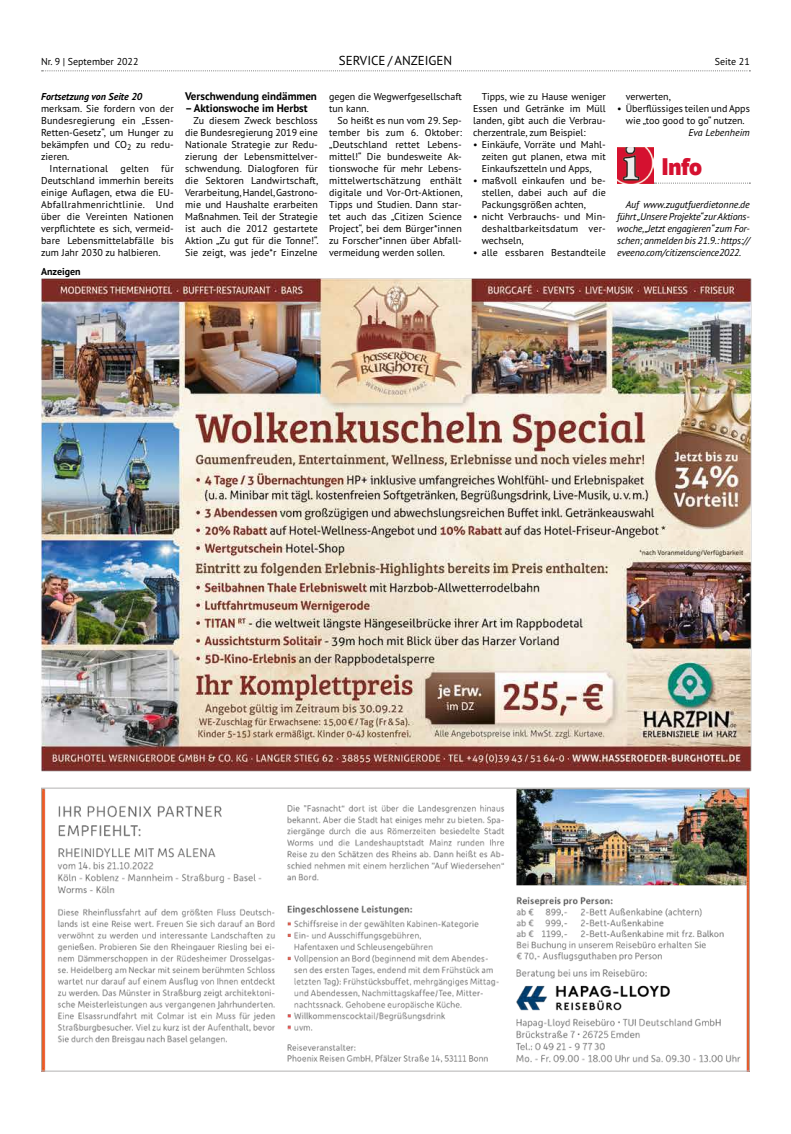
<style>
.page{position:relative;width:791px;height:1134px;background:#fff}
.page>*{position:absolute;margin:0;border:0;box-sizing:border-box;transform-origin:0 0}
.t1{font:900 24px "PT Sans Pro";color:#d51130}
.t2{font:13px "PT Sans Pro";color:#000}
.t3{font:700 11px "PT Sans Pro";color:#000}
.t4{font:10px/12px "PT Sans Pro";color:#000;text-align:justify}
.t5{font:italic 10px/12px "PT Sans Pro";letter-spacing:-.015em;color:#000;text-align:justify}
.t6{font:italic 700 10px "PT Sans Pro";color:#000}
.t7{font:700 10px "PT Sans Pro";color:#000}
</style>
<div class="page">
<img style="left:43px;top:790px;width:704px;height:279px">
<img style="left:41px;top:278px;width:711px;height:494px">
<img style="left:617px;top:148px;width:36px;height:36px">
<svg style="left:654px;top:183px;width:96px;height:1px"></svg>
<svg style="left:42px;top:70px;width:708px;height:1px"></svg>
<p class="t4" style="left:41px;top:55px;width:99px">Nr. 9 | September 2022</p>
<h2 class="t2" style="left:339px;top:52px;width:115px">SERVICE / ANZEIGEN</h2>
<p class="t4" style="left:715px;top:55px;width:36px">Seite 21</p>
<p class="t6" style="left:41px;top:90px;width:103px">Fortsetzung von Seite 20</p>
<p class="t4" style="left:41px;top:102px;width:134px">merksam. Sie fordern von der Bundesregierung ein „Essen-Retten-Gesetz“, um Hunger zu bekämpfen und CO<sub>2</sub> zu redu&shy;zieren.</p>
<p class="t4" style="left:41px;top:162px;width:134px;text-indent:9px">International gelten für Deutschland immerhin bereits einige Auflagen, etwa die EU-Abfallrahmenrichtlinie. Und über die Vereinten Nationen verpflichtete es sich, vermeid&shy;bare Lebensmittelabfälle bis zum Jahr 2030 zu halbieren.</p>
<p class="t7" style="left:41px;top:265px;width:41px">Anzeigen</p>
<p class="t3" style="left:185px;top:88px;width:133px">Verschwendung eindämmen</p>
<p class="t3" style="left:185px;top:100px;width:124px">– Aktionswoche im Herbst</p>
<p class="t4" style="left:185px;top:114px;width:135px;text-indent:8px">Zu diesem Zweck beschloss die Bundesregierung 2019 eine Nationale Strategie zur Redu&shy;zierung der Lebensmittelver&shy;schwendung. Dialogforen für die Sektoren Landwirtschaft, Verarbeitung, Handel, Gastrono&shy;mie und Haushalte erarbeiten Maßnahmen. Teil der Strategie ist auch die 2012 gestartete Aktion „Zu gut für die Tonne!“.<br>Sie zeigt, was jede*r Einzelne</p>
<p class="t4" style="left:329px;top:90px;width:134px">gegen die Wegwerfgesellschaft tun kann.</p>
<p class="t4" style="left:329px;top:114px;width:135px;text-indent:8px">So heißt es nun vom 29. Sep&shy;tember bis zum 6. Oktober: „Deutschland rettet Lebens&shy;mittel!“ Die bundesweite Ak&shy;tionswoche für mehr Lebens&shy;mittelwertschätzung enthält digitale und Vor-Ort-Aktionen, Tipps und Studien. Dann star&shy;tet auch das „Citizen Science Project“, bei dem Bürger*innen zu Forscher*innen über Abfall&shy;vermeidung werden sollen.</p>
<p class="t4" style="left:473px;top:90px;width:134px;text-indent:8px">Tipps, wie zu Hause weniger Essen und Getränke im Müll landen, gibt auch die Verbrau&shy;cherzentrale, zum Beispiel:</p>
<p class="t4" style="left:482px;top:138px;width:126px;text-indent:-8px">• Einkäufe, Vorräte und Mahl&shy;zeiten gut planen, etwa mit Einkaufszetteln und Apps,</p>
<p class="t4" style="left:482px;top:174px;width:126px;text-indent:-8px">• maßvoll einkaufen und be&shy;stellen, dabei auch auf die Packungsgrößen achten,</p>
<p class="t4" style="left:482px;top:210px;width:126px;text-indent:-8px">• nicht Verbrauchs- und Min&shy;deshaltbarkeitsdatum ver&shy;wechseln,</p>
<p class="t4" style="left:473px;top:246px;width:134px">• alle essbaren Bestandteile</p>
<p class="t4" style="left:626px;top:90px;width:47px">verwerten,</p>
<p class="t4" style="left:617px;top:102px;width:134px;text-align:center">• Überflüssiges teilen und Apps wie „too good to go“ nutzen.</p>
<p class="t5" style="left:688px;top:126px;width:63px">Eva Lebenheim</p>
<h1 class="t1" style="left:662px;top:150px;width:42px">Info</h1>
<p class="t5" style="left:617px;top:198px;width:134px;text-indent:8px">Auf www.zugutfuerdietonne.de führt „Unsere Projekte“ zur Aktions&shy;woche,„Jetzt engagieren“ zum For&shy;schen; anmelden bis 21.9.: https:// eveeno.com/citizenscience2022.</p>
</div>
